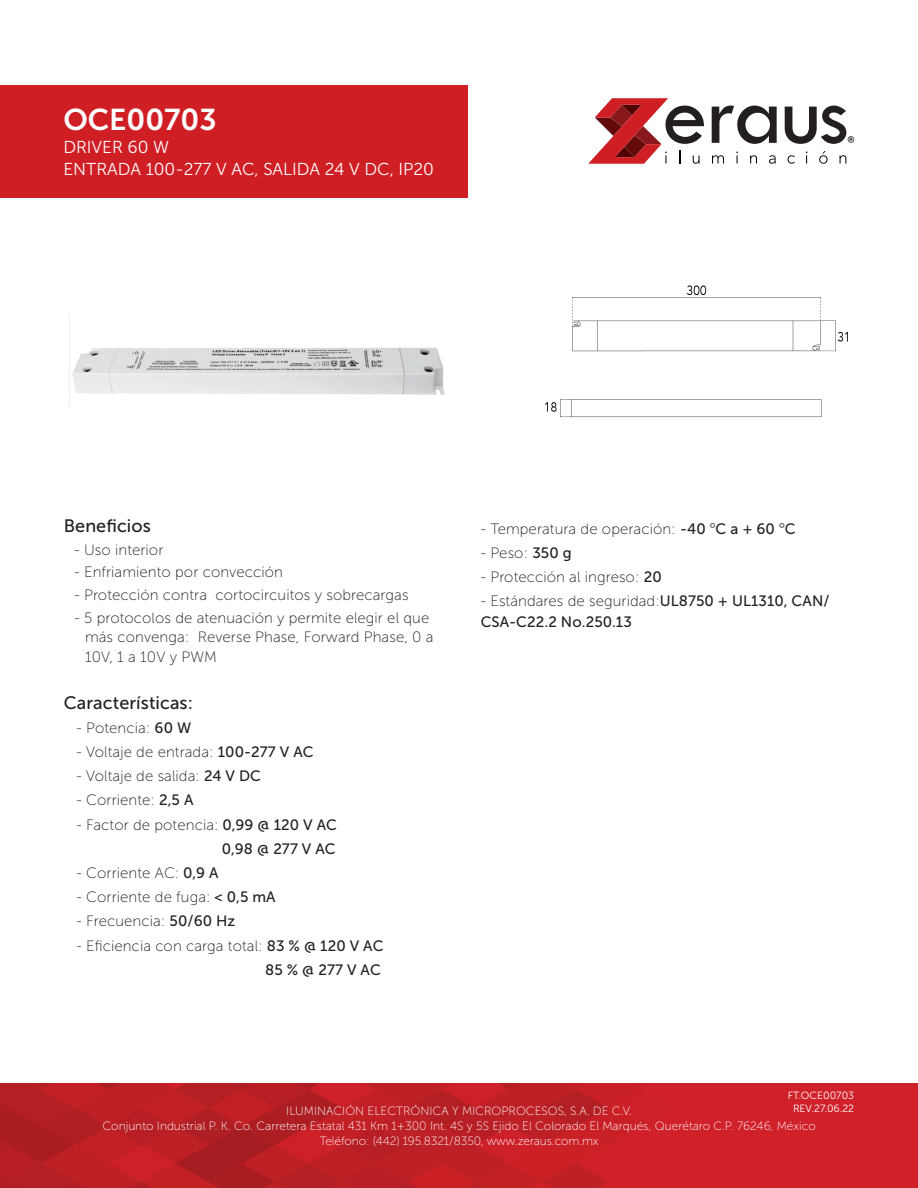
<style>
.page{position:relative;width:918px;height:1188px;background:#fff}
.page>*{position:absolute;margin:0;border:0;box-sizing:border-box;transform-origin:0 0}
.t1{font:30px "Museo Sans 700";color:#fff}
.Bullets_descripción{font:18px "Museo Sans 500";letter-spacing:.005em;color:#231f20}
.t2{font:17.25px "Museo Sans 300";color:#fff}
.Bullets_descripción-2{font:15px/19.5px "Museo Sans 100";letter-spacing:.005em;color:#231f20}
.Bullets_descripción-3{font:15px/21px "Museo Sans 500";letter-spacing:.005em;color:#231f20}
.t3{font:12px/14.7px "Museo Sans 100";color:#fff;text-align:center}
.t4{font:10.5px "Museo Sans 300";color:#fff}
.s1{font-family:"Museo Sans 500"}
.s2{font-family:"Avenir";font-weight:300}
.s3{font-family:"Museo Sans 100"}
</style>
<div class="page">
<img style="left:545px;top:285px;width:303px;height:133px">
<img style="left:72px;top:347px;width:373px;height:48px">
<div style="left:0;top:1083px;width:918px;height:105px;background:#d02029"></div>
<svg style="left:0;top:1083px;width:609px;height:105px"></svg>
<div style="left:0;top:85px;width:468px;height:113px;background:#d01e25"></div>
<svg style="left:588px;top:98px;width:266px;height:66px"></svg>
<p class="t1" style="left:63px;top:103px;width:155px">OCE00703</p>
<p class="t2" style="left:63px;top:137px;width:107px">DRIVER 60 W</p>
<p class="t2" style="left:63px;top:160px;width:372px">ENTRADA 100-277 V AC, SALIDA 24 V DC, IP20</p>
<p class="Bullets_descripción" style="left:64px;top:516px;width:89px">Beneficios</p>
<p class="Bullets_descripción-2" style="left:74px;top:540px;width:91px">- Uso interior</p>
<p class="Bullets_descripción-2" style="left:74px;top:563px;width:210px">- Enfriamiento por convección</p>
<p class="Bullets_descripción-2" style="left:74px;top:585px;width:336px">- Protección contra cortocircuitos y sobrecargas</p>
<p class="Bullets_descripción-2" style="left:85px;top:608px;width:350px;text-indent:-11px">- 5 protocolos de atenuación y permite elegir el que más convenga: Reverse Phase, Forward Phase, 0 a<br>10V, 1 a 10V y PWM</p>
<p class="Bullets_descripción" style="left:64px;top:693px;width:131px">Características:</p>
<p class="Bullets_descripción-2" style="left:77px;top:718px;width:116px">- Potencia: <span class="s1">60 W</span></p>
<p class="Bullets_descripción-2" style="left:77px;top:742px;width:239px">- Voltaje de entrada: <span class="s1">100-277 V AC</span></p>
<p class="Bullets_descripción-2" style="left:77px;top:766px;width:186px">- Voltaje de salida: <span class="s1">24 V DC</span></p>
<p class="Bullets_descripción-2" style="left:77px;top:791px;width:118px">- Corriente: <span class="s1">2,5 A</span></p>
<p class="Bullets_descripción-2" style="left:77px;top:815px;width:262px">- Factor de potencia: <span class="s1">0,99 @ 120 V AC</span></p>
<p class="Bullets_descripción-3" style="left:222px;top:838px;width:115px">0,98 @ 277 V AC</p>
<p class="Bullets_descripción-2" style="left:77px;top:863px;width:144px">- Corriente AC: <span class="s1">0,9 A</span></p>
<p class="Bullets_descripción-2" style="left:77px;top:887px;width:201px">- Corriente de fuga: <span class="s1">&lt; 0,5 mA</span></p>
<p class="Bullets_descripción-2" style="left:77px;top:912px;width:160px">- Frecuencia: <span class="s1">50/60 Hz</span></p>
<p class="Bullets_descripción-2" style="left:77px;top:936px;width:308px">- Eficiencia con carga total: <span class="s1">83 % @ 120 V AC</span></p>
<p class="Bullets_descripción-3" style="left:265px;top:959px;width:117px">85 % @ 277 V AC</p>
<p class="Bullets_descripción-2" style="left:481px;top:519px;width:316px">- Temperatura de operación: <span class="s1">-40</span> <span class="s2">º</span><span class="s1">C a + 60</span> <span class="s2">º</span><span class="s1">C</span></p>
<p class="Bullets_descripción-2" style="left:481px;top:543px;width:92px">- Peso: <span class="s1">350 g</span></p>
<p class="Bullets_descripción-2" style="left:481px;top:567px;width:183px">- Protección al ingreso: <span class="s1">20</span></p>
<p class="Bullets_descripción-3" style="left:481px;top:590px;width:350px"><span class="s3">- Estándares de seguridad:</span>UL8750 + UL1310, CAN/<br>CSA-C22.2 No.250.13</p>
<p class="t4" style="left:788px;top:1090px;width:68px">FT.OCE00703</p>
<p class="t4" style="left:793px;top:1102px;width:63px">REV.27.06.22</p>
<p class="t3" style="left:102px;top:1104px;width:715px">ILUMINACIÓN ELECTRÓNICA Y MICROPROCESOS, S.A. DE C.V.<br>Conjunto Industrial P. K. Co. Carretera Estatal 431 Km 1+300 Int. 4S y 5S Ejido El Colorado El Marqués, Querétaro C.P. 76246, México<br>Teléfono: (442) 195.8321/8350, www.zeraus.com.mx</p>
</div>
